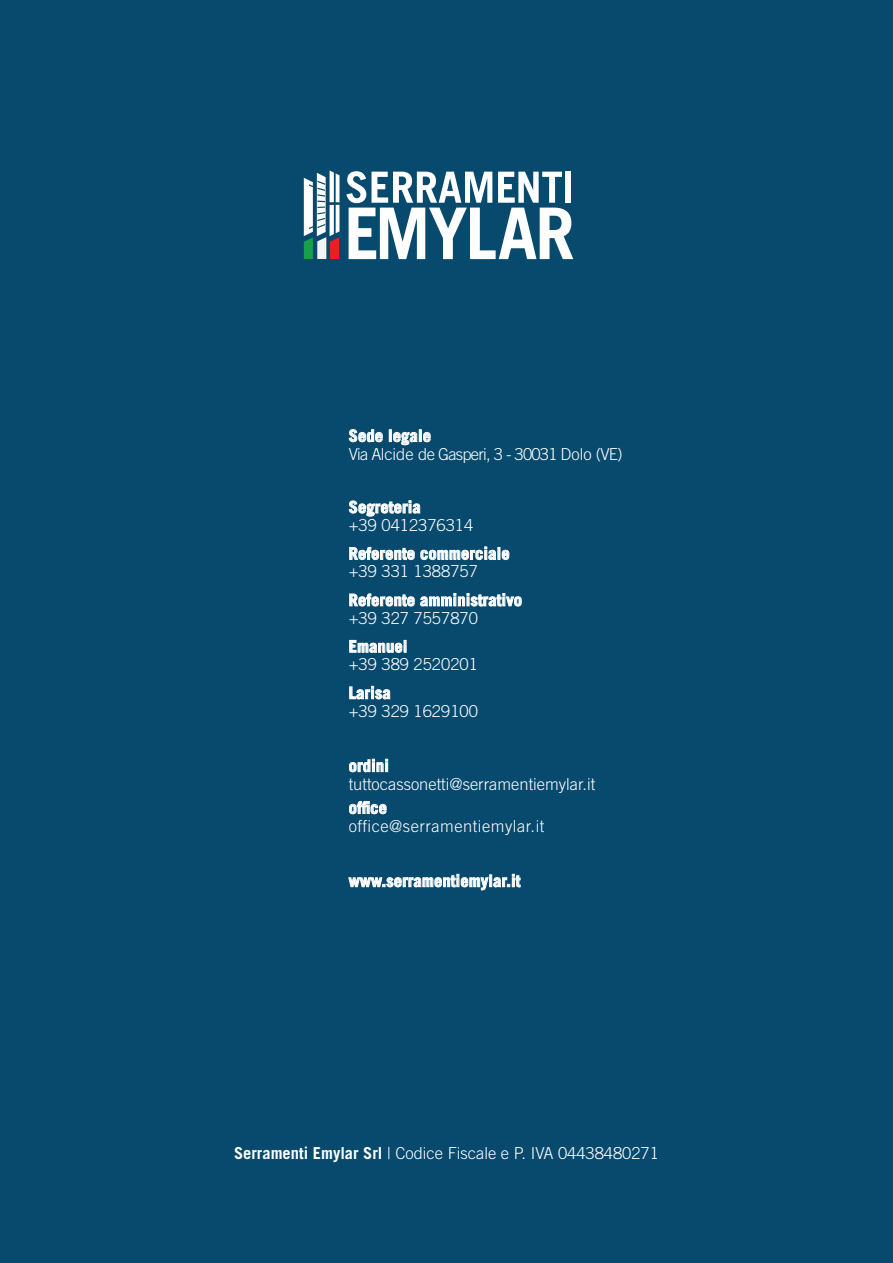
<style>
.page{position:relative;width:893px;height:1263px;background:#074a6e}
.page>*{position:absolute;margin:0;border:0;box-sizing:border-box;transform-origin:0 0}
.t1{font:300 16.5px "Trade Gothic LT Std";color:#fff}
.t2{font:700 16.5px "Trade Gothic LT Std";letter-spacing:.01em;color:#fff}
.t3{font:300 16.5px "Trade Gothic LT Std";letter-spacing:-.045em;color:#fff}
.t4{font:300 16.5px "Trade Gothic LT Std";letter-spacing:.03em;color:#fff}
.s1{font-weight:700}
</style>
<div class="page">
<svg style="left:346px;top:171px;width:227px;height:88px"></svg>
<div style="left:565px;top:172px;width:6px;height:31px;background:#fff"></div>
<svg style="left:304px;top:171px;width:35px;height:88px"></svg>
<svg style="left:349px;top:759px;width:39px;height:13px"></svg>
<svg style="left:349px;top:801px;width:37px;height:13px"></svg>
<svg style="left:349px;top:429px;width:34px;height:13px"></svg>
<svg style="left:389px;top:429px;width:42px;height:16px"></svg>
<svg style="left:349px;top:640px;width:57px;height:13px"></svg>
<svg style="left:349px;top:686px;width:41px;height:13px"></svg>
<svg style="left:349px;top:547px;width:160px;height:13px"></svg>
<svg style="left:349px;top:593px;width:173px;height:13px"></svg>
<svg style="left:349px;top:500px;width:71px;height:16px"></svg>
<svg style="left:348px;top:874px;width:173px;height:16px"></svg>
<p class="t2" style="left:349px;top:429px;width:84px">Sede legale</p>
<p class="t3" style="left:349px;top:447px;width:276px">Via Alcide de Gasperi, 3 - 30031 Dolo (VE)</p>
<p class="t2" style="left:349px;top:500px;width:74px">Segreteria</p>
<p class="t1" style="left:349px;top:519px;width:126px">+39 0412376314</p>
<p class="t2" style="left:349px;top:547px;width:162px">Referente commerciale</p>
<p class="t1" style="left:349px;top:565px;width:131px">+39 331 1388757</p>
<p class="t2" style="left:349px;top:593px;width:175px">Referente amministrativo</p>
<p class="t1" style="left:349px;top:612px;width:131px">+39 327 7557870</p>
<p class="t2" style="left:349px;top:640px;width:60px">Emanuel</p>
<p class="t1" style="left:349px;top:658px;width:131px">+39 389 2520201</p>
<p class="t2" style="left:349px;top:686px;width:44px">Larisa</p>
<p class="t1" style="left:349px;top:705px;width:131px">+39 329 1629100</p>
<p class="t2" style="left:349px;top:759px;width:42px">ordini</p>
<p class="t1" style="left:349px;top:777px;width:248px">tuttocassonetti@serramentiemylar.it</p>
<p class="t2" style="left:349px;top:801px;width:40px">office</p>
<p class="t4" style="left:349px;top:819px;width:197px">office@serramentiemylar.it</p>
<p class="t2" style="left:349px;top:874px;width:173px">www.serramentiemylar.it</p>
<p class="t1" style="left:234px;top:1147px;width:426px"><span class="s1">Serramenti Emylar Srl</span> | Codice Fiscale e P. IVA 04438480271</p>
</div>
